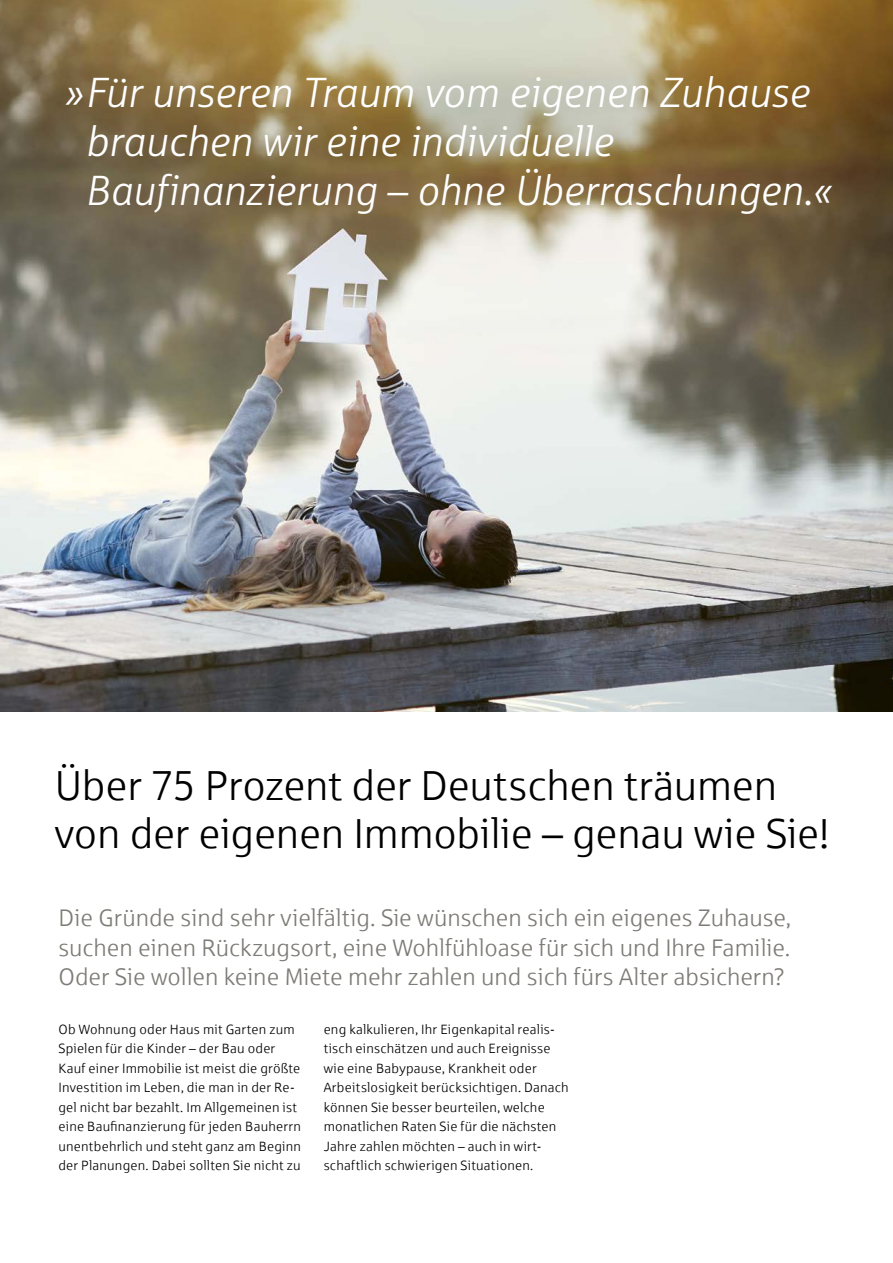
<style>
.page{position:relative;width:893px;height:1263px;background:#fff}
.page>*{position:absolute;margin:0;border:0;box-sizing:border-box;transform-origin:0 0}
.t1{font:italic 42px/48.8px "Sparkasse Lt";letter-spacing:-.01em;color:#fff}
.t2{font:42px/48.8px "Sparkasse Lt";letter-spacing:-.005em;color:#000}
.t3{font:24px/29.2px "Sparkasse Lt";color:#7d7b76;text-align:justify}
.t4{font:13.5px/19.5px "Sparkasse Lt";letter-spacing:.015em;color:#000}
</style>
<div class="page">
<img style="left:0;top:0;width:893px;height:712px">
<h1 class="t1" style="left:85px;top:68px;width:747px;text-indent:-21px">»Für unseren Traum vom eigenen Zuhause brauchen wir eine individuelle<br>Baufinanzierung – ohne Überraschungen.«</h1>
<h1 class="t2" style="left:55px;top:760px;width:776px">Über 75 Prozent der Deutschen träumen von der eigenen Immobilie – genau wie Sie!</h1>
<h2 class="t3" style="left:58px;top:903px;width:734px">Die Gründe sind sehr vielfältig. Sie wünschen sich ein eigenes Zuhause, suchen einen Rückzugsort, eine Wohlfühloase für sich und Ihre Familie.<br>Oder Sie wollen keine Miete mehr zahlen und sich fürs Alter absichern?</h2>
<p class="t4" style="left:58px;top:1019px;width:244px">Ob Wohnung oder Haus mit Garten zum Spielen für die Kinder – der Bau oder Kauf einer Immobilie ist meist die größte Investition im Leben, die man in der Re&shy;gel nicht bar bezahlt. Im Allgemeinen ist eine Baufinanzierung für jeden Bauherrn unentbehrlich und steht ganz am Beginn der Planungen. Dabei sollten Sie nicht zu</p>
<p class="t4" style="left:324px;top:1019px;width:247px">eng kalkulieren, Ihr Eigenkapital realis&shy;tisch einschätzen und auch Ereignisse wie eine Babypause, Krankheit oder Arbeitslosigkeit berücksichtigen. Danach können Sie besser beurteilen, welche monatlichen Raten Sie für die nächsten Jahre zahlen möchten – auch in wirt&shy;schaftlich schwierigen Situationen.</p>
</div>
